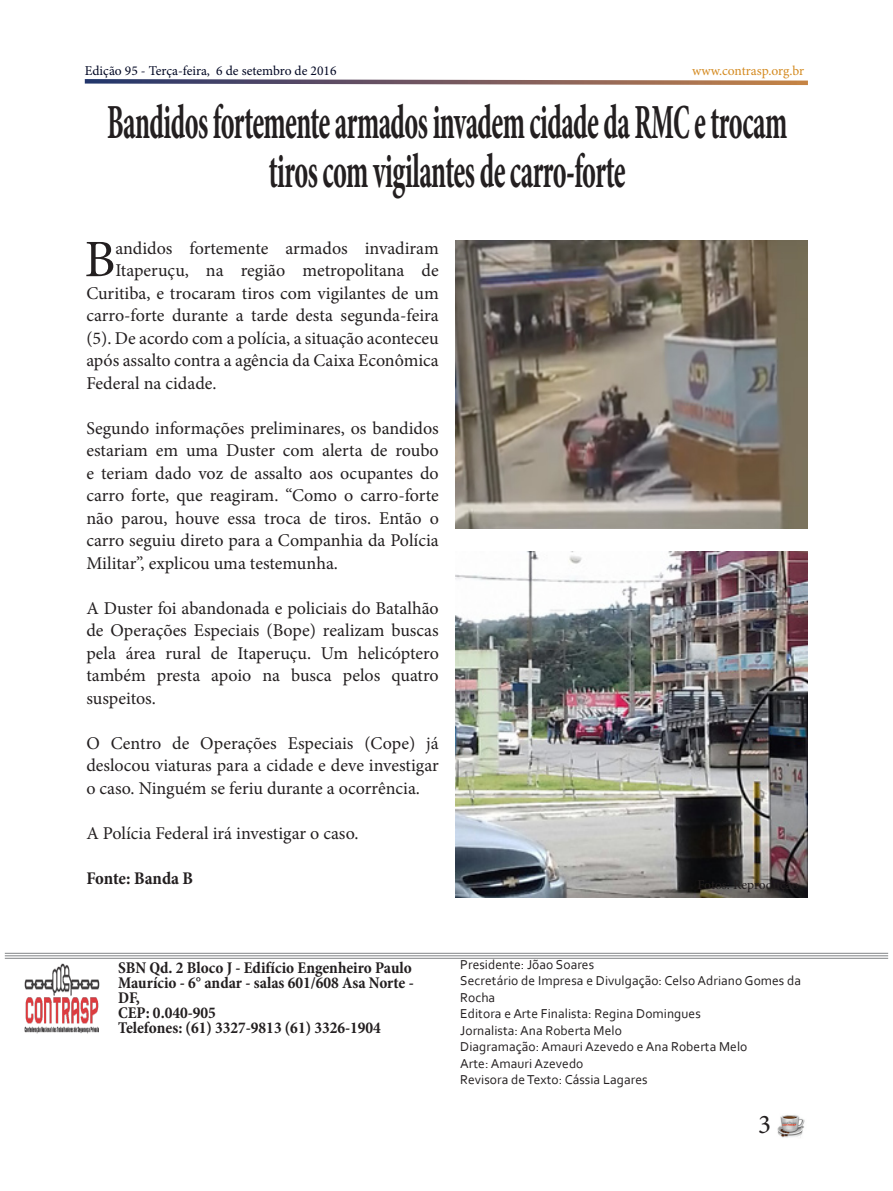
<style>
.page{position:relative;width:893px;height:1191px;background:#fff}
.page>*{position:absolute;margin:0;border:0;box-sizing:border-box;transform-origin:0 0}
.t1{font:52.65px "Minion Pro";color:#231f20}
.t2{font:700 condensed 49.65px/49.5px "Minion Pro";letter-spacing:-.02em;color:#231f20;text-align:center;scale:.57 1}
.t3{font:27px "Minion Pro";color:#231f20}
.t4{font:18px/22.5px "Minion Pro";color:#231f20;text-align:justify}
.t5{font:700 condensed 18px "Minion Pro";letter-spacing:-.005em;color:#231f20}
.t6{font:700 condensed 16.5px/15px "Minion Pro";color:#231f20;text-align:justify}
.t7{font:13.5px/16.5px "Corbel";letter-spacing:.005em;color:#231f20}
.t8{font:13.5px "Minion Pro";color:#000622}
.t9{font:13.5px "Minion Pro";letter-spacing:-.005em;color:#d48a20}
.t10{font:13.5px "Minion Pro";color:#231f20}
</style>
<div class="page">
<img style="left:777px;top:1115px;width:28px;height:23px">
<svg style="left:84px;top:79px;width:724px;height:7px"></svg>
<img style="left:24px;top:963px;width:76px;height:71px">
<hr style="left:5px;top:952px;width:883px;height:1px;background:#828487">
<hr style="left:5px;top:955px;width:883px;height:1px;background:#828487">
<hr style="left:5px;top:957px;width:883px;height:1px;background:#828487">
<img style="left:455px;top:240px;width:353px;height:289px">
<img style="left:455px;top:551px;width:353px;height:346px">
<p class="t8" style="left:85px;top:61px;width:253px">Edição 95 - Terça-feira, 6 de setembro de 2016</p>
<p class="t9" style="left:692px;top:61px;width:114px">www.contrasp.org.br</p>
<p class="t2" style="left:107px;top:97px;width:1195px">Bandidos fortemente armados invadem cidade da RMC e trocam tiros com vigilantes de carro-forte</p>
<p class="t1" style="left:84px;top:224px;width:32px">B</p>
<p class="t4" style="left:115px;top:237px;width:325px">andidos fortemente armados invadiram</p>
<p class="t4" style="left:115px;top:259px;width:325px">Itaperuçu, na região metropolitana de</p>
<p class="t4" style="left:86px;top:282px;width:354px">Curitiba, e trocaram tiros com vigilantes de um</p>
<p class="t4" style="left:86px;top:304px;width:354px">carro-forte durante a tarde desta segunda-feira</p>
<p class="t4" style="left:86px;top:327px;width:354px">(5). De acordo com a polícia, a situação aconteceu</p>
<p class="t4" style="left:86px;top:349px;width:354px">após assalto contra a agência da Caixa Econômica</p>
<p class="t4" style="left:86px;top:372px;width:132px">Federal na cidade.</p>
<p class="t4" style="left:86px;top:417px;width:354px">Segundo informações preliminares, os bandidos estariam em uma Duster com alerta de roubo e teriam dado voz de assalto aos ocupantes do carro forte, que reagiram. “Como o carro-forte não parou, houve essa troca de tiros. Então o carro seguiu direto para a Companhia da Polícia Militar”, explicou uma testemunha.</p>
<p class="t4" style="left:86px;top:597px;width:354px">A Duster foi abandonada e policiais do Batalhão de Operações Especiais (Bope) realizam buscas pela área rural de Itaperuçu. Um helicóptero também presta apoio na busca pelos quatro suspeitos.</p>
<p class="t4" style="left:86px;top:732px;width:354px">O Centro de Operações Especiais (Cope) já deslocou viaturas para a cidade e deve investigar o caso. Ninguém se feriu durante a ocorrência.</p>
<p class="t4" style="left:86px;top:822px;width:274px">A Polícia Federal irá investigar o caso.</p>
<p class="t5" style="left:86px;top:865px;width:108px">Fonte: Banda B</p>
<p class="t10" style="left:697px;top:875px;width:103px">Fotos: Reprodução</p>
<p class="t6" style="left:118px;top:960px;width:297px">SBN Qd. 2 Bloco J - Edifício Engenheiro Paulo Maurício - 6° andar - salas 601/608 Asa Norte - DF,</p>
<p class="t6" style="left:118px;top:1005px;width:99px">CEP: 0.040-905</p>
<p class="t6" style="left:118px;top:1020px;width:264px">Telefones: (61) 3327-9813 (61) 3326-1904</p>
<p class="t7" style="left:460px;top:955px;width:135px">Presidente: Jõao Soares</p>
<p class="t7" style="left:460px;top:972px;width:342px">Secretário de Impresa e Divulgação: Celso Adriano Gomes da<br>Rocha</p>
<p class="t7" style="left:460px;top:1005px;width:242px">Editora e Arte Finalista: Regina Domingues</p>
<p class="t7" style="left:460px;top:1021px;width:163px">Jornalista: Ana Roberta Melo</p>
<p class="t7" style="left:460px;top:1038px;width:289px">Diagramação: Amauri Azevedo e Ana Roberta Melo</p>
<p class="t7" style="left:460px;top:1054px;width:125px">Arte: Amauri Azevedo</p>
<p class="t7" style="left:460px;top:1071px;width:189px">Revisora de Texto: Cássia Lagares</p>
<h3 class="t3" style="left:758px;top:1106px;width:14px">3</h3>
</div>
